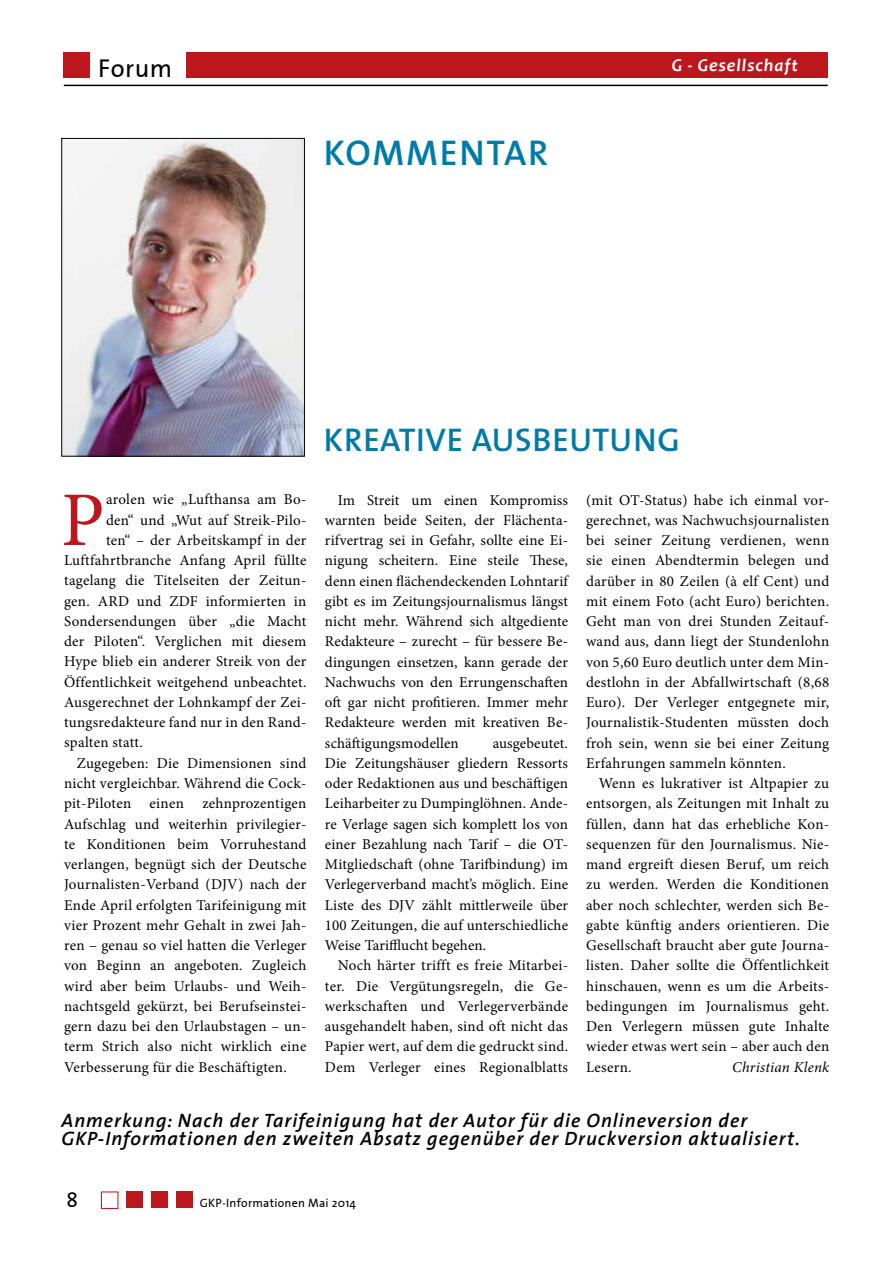
<style>
.page{position:relative;width:893px;height:1263px;background:#fff}
.page>*{position:absolute;margin:0;border:0;box-sizing:border-box;transform-origin:0 0}
.t1{font:77.25px "Minion Pro";color:#bb171d}
.t2{font:600 36px "The Sans";letter-spacing:.05em;color:#007ba8}
.t3{font:600 33px "The Sans";letter-spacing:.02em;color:#007ba8}
.t4{font:25.5px "The Sans Plain";letter-spacing:.02em;color:#000}
.t5{font:21px "The Sans Plain";color:#000}
.t6{font:italic 600 19.5px/18px "The Sans";letter-spacing:.05em;color:#000}
.t7{font:italic 700 18px "Candara";letter-spacing:.05em;color:#fff}
.t8{font:15px/20.2px "Minion Pro";letter-spacing:.02em;color:#000;text-align:justify}
.t9{font:italic 15px "Minion Pro";letter-spacing:.015em;color:#000}
.t10{font:12px "The Sans Plain";letter-spacing:.02em;color:#000}
</style>
<div class="page">
<hr style="left:64px;top:85px;width:764px;height:1px;background:#000">
<div style="left:64px;top:52px;width:764px;height:26px;background:#bb171d"></div>
<div style="left:176px;top:1191px;width:16px;height:17px;background:#bb171d"></div>
<div style="left:126px;top:1191px;width:17px;height:17px;background:#bb171d"></div>
<div style="left:151px;top:1191px;width:16px;height:17px;background:#bb171d"></div>
<div style="left:101px;top:1191px;width:17px;height:18px;border:1px solid #bb171d"></div>
<div style="left:90px;top:47px;width:95px;height:31px;background:#fff"></div>
<img style="left:64px;top:140px;width:239px;height:314px">
<div style="left:62px;top:138px;width:243px;height:318px;border:1px solid #000"></div>
<h3 class="t4" style="left:98px;top:47px;width:76px">Forum</h3>
<p class="t7" style="left:672px;top:53px;width:128px">G - Gesellschaft</p>
<h2 class="t2" style="left:324px;top:123px;width:226px">KOMMENTAR</h2>
<h1 class="t1" style="left:61px;top:468px;width:45px">P</h1>
<p class="t8" style="left:106px;top:490px;width:202px">arolen wie „Lufthansa am Bo-</p>
<p class="t8" style="left:106px;top:510px;width:202px">den“ und „Wut auf Streik-Pilo-</p>
<p class="t8" style="left:106px;top:530px;width:202px">ten“ – der Arbeitskampf in der</p>
<p class="t8" style="left:64px;top:550px;width:244px">Luftfahrtbranche Anfang April füllte</p>
<p class="t8" style="left:64px;top:571px;width:244px">tagelang die Titelseiten der Zeitun-</p>
<p class="t8" style="left:64px;top:591px;width:244px">gen. ARD und ZDF informierten in</p>
<p class="t8" style="left:64px;top:611px;width:244px">Sondersendungen über „die Macht</p>
<p class="t8" style="left:64px;top:631px;width:244px">der Piloten“. Verglichen mit diesem</p>
<p class="t8" style="left:64px;top:652px;width:244px">Hype blieb ein anderer Streik von der</p>
<p class="t8" style="left:64px;top:672px;width:244px">Öffentlichkeit weitgehend unbeachtet.</p>
<p class="t8" style="left:64px;top:692px;width:244px">Ausgerechnet der Lohnkampf der Zei-</p>
<p class="t8" style="left:64px;top:712px;width:244px">tungsredakteure fand nur in den Rand-</p>
<p class="t8" style="left:64px;top:733px;width:80px">spalten statt.</p>
<p class="t8" style="left:77px;top:753px;width:231px">Zugegeben: Die Dimensionen sind</p>
<p class="t8" style="left:64px;top:773px;width:244px">nicht vergleichbar. Während die Cock-</p>
<p class="t8" style="left:64px;top:793px;width:244px">pit-Piloten einen zehnprozentigen</p>
<p class="t8" style="left:64px;top:814px;width:244px">Aufschlag und weiterhin privilegier-</p>
<p class="t8" style="left:64px;top:834px;width:244px">te Konditionen beim Vorruhestand</p>
<p class="t8" style="left:64px;top:854px;width:244px">verlangen, begnügt sich der Deutsche</p>
<p class="t8" style="left:64px;top:874px;width:244px">Journalisten-Verband (DJV) nach der</p>
<p class="t8" style="left:64px;top:895px;width:244px">Ende April erfolgten Tarifeinigung mit</p>
<p class="t8" style="left:64px;top:915px;width:244px">vier Prozent mehr Gehalt in zwei Jah-</p>
<p class="t8" style="left:64px;top:935px;width:244px">ren – genau so viel hatten die Verleger</p>
<p class="t8" style="left:64px;top:955px;width:244px">von Beginn an angeboten. Zugleich</p>
<p class="t8" style="left:64px;top:976px;width:244px">wird aber beim Urlaubs- und Weih-</p>
<p class="t8" style="left:64px;top:996px;width:244px">nachtsgeld gekürzt, bei Berufseinstei-</p>
<p class="t8" style="left:64px;top:1016px;width:244px">gern dazu bei den Urlaubstagen – un-</p>
<p class="t8" style="left:64px;top:1036px;width:244px">term Strich also nicht wirklich eine</p>
<p class="t8" style="left:64px;top:1057px;width:224px">Verbesserung für die Beschäftigten.</p>
<h3 class="t3" style="left:324px;top:412px;width:357px">KREATIVE AUSBEUTUNG</h3>
<p class="t8" style="left:325px;top:490px;width:245px;text-indent:13px">Im Streit um einen Kompromiss warnten beide Seiten, der Flächenta&shy;rifvertrag sei in Gefahr, sollte eine Ei&shy;nigung scheitern. Eine steile These, denn einen flächendeckenden Lohntarif gibt es im Zeitungsjournalismus längst nicht mehr. Während sich altgediente Redakteure – zurecht – für bessere Be&shy;dingungen einsetzen, kann gerade der Nachwuchs von den Errungenschaften oft gar nicht profitieren. Immer mehr Redakteure werden mit kreativen Be&shy;schäftigungsmodellen</p>
<p class="t8" style="left:325px;top:733px;width:245px;text-indent:168px">ausgebeutet.<br>Die Zeitungshäuser gliedern Ressorts oder Redaktionen aus und beschäftigen Leiharbeiter zu Dumpinglöhnen. Ande&shy;re Verlage sagen sich komplett los von einer Bezahlung nach Tarif – die OT-Mitgliedschaft (ohne Tarifbindung) im Verlegerverband macht’s möglich. Eine Liste des DJV zählt mittlerweile über 100 Zeitungen, die auf unterschiedliche Weise Tarifflucht begehen.</p>
<p class="t8" style="left:325px;top:955px;width:245px;text-indent:13px">Noch härter trifft es freie Mitarbei&shy;ter. Die Vergütungsregeln, die Ge&shy;werkschaften und Verlegerverbände ausgehandelt haben, sind oft nicht das Papier wert, auf dem die gedruckt sind.<br>Dem Verleger eines Regionalblatts</p>
<p class="t8" style="left:586px;top:490px;width:245px">(mit OT-Status) habe ich einmal vor&shy;gerechnet, was Nachwuchsjournalisten bei seiner Zeitung verdienen, wenn sie einen Abendtermin belegen und darüber in 80 Zeilen (à elf Cent) und mit einem Foto (acht Euro) berichten.<br>Geht man von drei Stunden Zeitauf&shy;wand aus, dann liegt der Stundenlohn von 5,60 Euro deutlich unter dem Min&shy;destlohn in der Abfallwirtschaft (8,68<br>Euro). Der Verleger entgegnete mir, Journalistik-Studenten müssten doch froh sein, wenn sie bei einer Zeitung Erfahrungen sammeln könnten.</p>
<p class="t8" style="left:586px;top:773px;width:245px;text-indent:13px">Wenn es lukrativer ist Altpapier zu entsorgen, als Zeitungen mit Inhalt zu füllen, dann hat das erhebliche Kon&shy;sequenzen für den Journalismus. Nie&shy;mand ergreift diesen Beruf, um reich zu werden. Werden die Konditionen aber noch schlechter, werden sich Be&shy;gabte künftig anders orientieren. Die Gesellschaft braucht aber gute Journa&shy;listen. Daher sollte die Öffentlichkeit hinschauen, wenn es um die Arbeits&shy;bedingungen im Journalismus geht.<br>Den Verlegern müssen gute Inhalte wieder etwas wert sein – aber auch den Lesern.</p>
<p class="t9" style="left:732px;top:1057px;width:99px">Christian Klenk</p>
<h3 class="t6" style="left:62px;top:1110px;width:740px">Anmerkung: Nach der Tarifeinigung hat der Autor für die Onlineversion der<br>GKP-Informationen den zweiten Absatz gegenüber der Druckversion aktualisiert.</h3>
<h3 class="t5" style="left:67px;top:1183px;width:13px">8</h3>
<p class="t10" style="left:200px;top:1192px;width:158px">GKP-Informationen Mai 2014</p>
</div>
